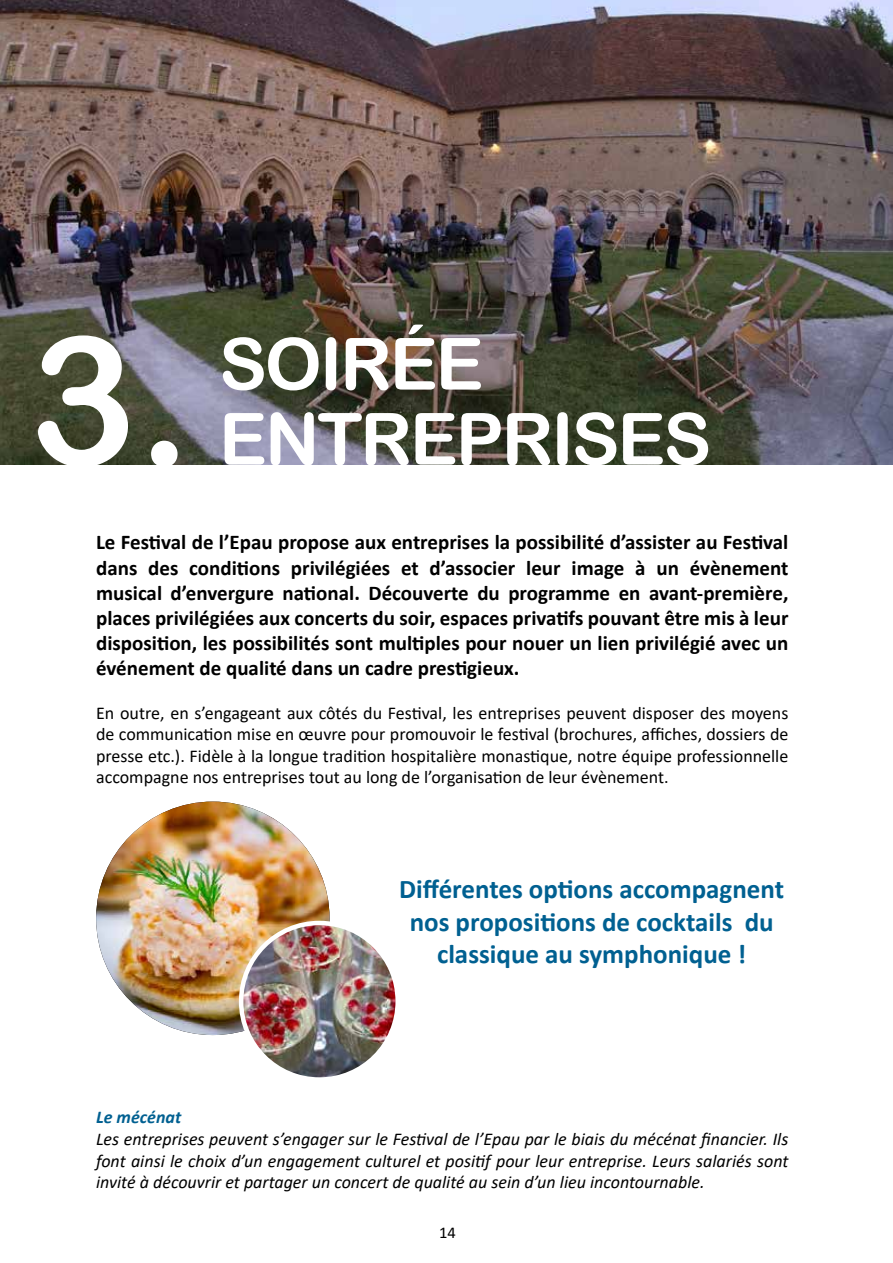
<style>
.page{position:relative;width:893px;height:1263px;background:#fff}
.page>*{position:absolute;margin:0;border:0;box-sizing:border-box;transform-origin:0 0}
.t1{font:180px "Arial Rounded MT Bold";color:#fff}
.t2{font:72px "Arial Rounded MT Bold";letter-spacing:-.03em;color:#fff}
.t3{font:700 27px/32.4px "Calibri";color:#006091;text-align:center}
.t4{font:700 21px/25.2px "Calibri";color:#000;text-align:justify}
.t5{font:18px/21.6px "Calibri";color:#000;text-align:justify}
.t6{font:italic 18px/21.6px "Calibri";color:#000;text-align:justify}
.t7{font:italic 700 18px "Calibri";color:#006091}
.t8{font:16.5px "Calibri";color:#000}
</style>
<div class="page">
<img style="left:0;top:0;width:893px;height:465px">
<img style="left:96px;top:801px;width:234px;height:234px;border-radius:117px">
<img style="left:241px;top:923px;width:157px;height:156px;border-radius:78px">
<div style="left:239px;top:921px;width:161px;height:161px;border:4px solid #fff;border-radius:50%"></div>
<h1 class="t1" style="left:29px;top:295px;width:165px">3.</h1>
<h2 class="t2" style="left:219px;top:321px;width:266px">SOIRÉE</h2>
<h2 class="t2" style="left:219px;top:396px;width:494px">ENTREPRISES</h2>
<p class="t4" style="left:96px;top:530px;width:694px">Le Festival de l’Epau propose aux entreprises la possibilité d’assister au Festival dans des conditions privilégiées et d’associer leur image à un évènement musical d’envergure national. Découverte du programme en avant-première, places privilégiées aux concerts du soir, espaces privatifs pouvant être mis à leur disposition, les possibilités sont multiples pour nouer un lien privilégié avec un événement de qualité dans un cadre prestigieux.</p>
<p class="t5" style="left:96px;top:701px;width:694px">En outre, en s’engageant aux côtés du Festival, les entreprises peuvent disposer des moyens de communication mise en œuvre pour promouvoir le festival (brochures, affiches, dossiers de presse etc.). Fidèle à la longue tradition hospitalière monastique, notre équipe professionnelle accompagne nos entreprises tout au long de l’organisation de leur évènement.</p>
<p class="t3" style="left:399px;top:873px;width:386px">Différentes options accompagnent nos propositions de cocktails du classique au symphonique !</p>
<p class="t7" style="left:96px;top:1105px;width:87px">Le mécénat</p>
<p class="t6" style="left:96px;top:1127px;width:694px">Les entreprises peuvent s’engager sur le Festival de l’Epau par le biais du mécénat financier. Ils font ainsi le choix d’un engagement culturel et positif pour leur entreprise. Leurs salariés sont invité à découvrir et partager un concert de qualité au sein d’un lieu incontournable.</p>
<p class="t8" style="left:439px;top:1221px;width:18px">14</p>
</div>
